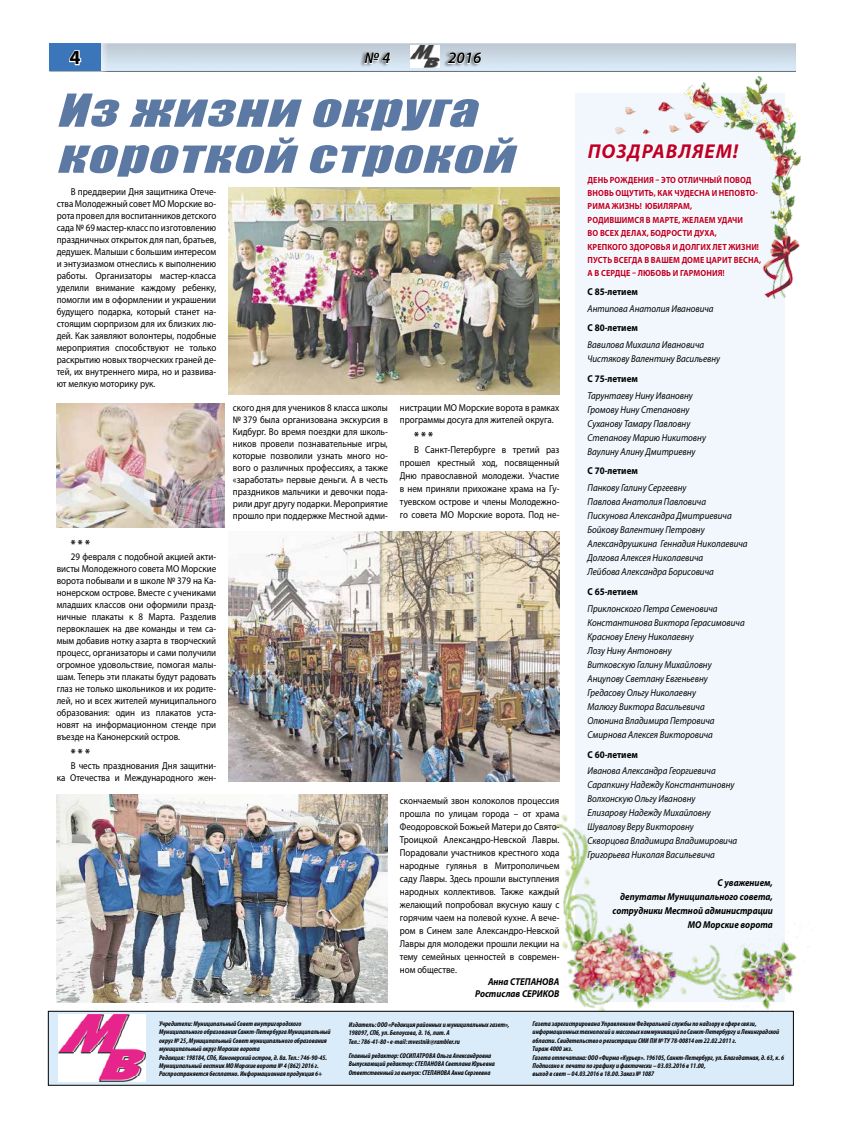
<style>
.page{position:relative;width:842px;height:1134px;background:#fff}
.page>*{position:absolute;margin:0;border:0;box-sizing:border-box;transform-origin:0 0}
.t1{font:italic 42px/46px "Impact";color:#5b79a3;scale:1.32 1}
.t2{font:italic 700 20.2px "Myriad Pro";letter-spacing:.05em;color:#be0027}
.t3{font:700 20px "Myriad Pro";color:#000}
.t4{font:italic 600 16px "Myriad Pro";color:#000}
.t5{font:700 12px "Myriad Pro";color:#000;scale:.9 1}
.t6{font:10px/12px "Myriad Pro";color:#000;text-align:justify;scale:.9 1}
.t7{font:italic 10px/14px "Myriad Pro";color:#000;scale:.9 1}
.t8{font:italic 700 10px/14px "Myriad Pro";color:#000;text-align:right;scale:.9 1}
.t9{font:700 10px "Myriad Pro";color:#000;scale:.9 1}
.t10{font:700 9px/13.4px "Myriad Pro";letter-spacing:.01em;color:#be0027;scale:.9 1}
.t11{font:italic 700 condensed 7px/8.4px "Myriad Pro";color:#000}
</style>
<div class="page">
<div style="left:575px;top:94px;width:210px;height:908px;background:#f1f7fc"></div>
<img style="left:764px;top:83px;width:37px;height:215px">
<svg style="left:585px;top:76px;width:179px;height:203px"></svg>
<img style="left:533px;top:781px;width:166px;height:230px">
<img style="left:699px;top:942px;width:109px;height:69px">
<img style="left:228px;top:187px;width:331px;height:208px">
<img style="left:228px;top:531px;width:331px;height:250px">
<img style="left:57px;top:795px;width:331px;height:207px">
<img style="left:57px;top:403px;width:167px;height:124px">
<div style="left:50px;top:43px;width:745px;height:29px;background:#717477"></div>
<img style="left:107px;top:43px;width:688px;height:28px">
<div style="left:48px;top:1011px;width:745px;height:74px;background:#daebfa"></div>
<div style="left:48px;top:1011px;width:746px;height:74px;border:1px solid #000"></div>
<img style="left:59px;top:1014px;width:87px;height:67px">
<img style="left:410px;top:46px;width:29px;height:22px">
<svg style="left:49px;top:43px;width:58px;height:29px"></svg>
<div style="left:50px;top:43px;width:51px;height:28px;background:#3b76ba"></div>
<svg style="left:69px;top:50px;width:13px;height:16px"></svg>
<div style="left:359px;top:51px;width:32px;height:17px;background:#000;opacity:.5"></div>
<svg style="left:364px;top:45px;width:27px;height:26px"></svg>
<div style="left:443px;top:51px;width:39px;height:17px;background:#000;opacity:.5"></div>
<svg style="left:447px;top:52px;width:35px;height:12px"></svg>
<h3 class="t3" style="left:70px;top:44px;width:13px">4</h3>
<h3 class="t4" style="left:365px;top:48px;width:27px">№ 4</h3>
<h3 class="t4" style="left:448px;top:48px;width:35px">2016</h3>
<h1 class="t1" style="left:56px;top:86px;width:360px">Из жизни округа короткой строкой</h1>
<p class="t6" style="left:57px;top:185px;width:179px;text-indent:14px">В преддверии Дня защитника Отече&shy;ства Молодежный совет МО Морские во&shy;рота провел для воспитанников детского сада № 69 мастер-класс по изготовлению праздничных открыток для пап, братьев, дедушек. Малыши с большим интересом и энтузиазмом отнеслись к выполнению работы. Организаторы мастер-класса уделили внимание каждому ребенку, помогли им в оформлении и украшении будущего подарка, который станет на&shy;стоящим сюрпризом для их близких лю&shy;дей. Как заявляют волонтеры, подобные мероприятия способствуют не только раскрытию новых творческих граней де&shy;тей, их внутреннего мира, но и развива&shy;ют мелкую моторику рук.</p>
<p class="t5" style="left:71px;top:536px;width:23px">* * *</p>
<p class="t6" style="left:57px;top:550px;width:179px;text-indent:14px">29 февраля с подобной акцией акти&shy;висты Молодежного совета МО Морские ворота побывали и в школе № 379 на Ка&shy;нонерском острове. Вместе с учениками младших классов они оформили празд&shy;ничные плакаты к 8 Марта. Разделив первоклашек на две команды и тем са&shy;мым добавив нотку азарта в творческий процесс, организаторы и сами получили огромное удовольствие, помогая малы&shy;шам. Теперь эти плакаты будут радовать глаз не только школьников и их родите&shy;лей, но и всех жителей муниципального образования: один из плакатов уста&shy;новят на информационном стенде при въезде на Канонерский остров.</p>
<p class="t5" style="left:71px;top:745px;width:23px">* * *</p>
<p class="t6" style="left:57px;top:760px;width:179px;text-align:right">В честь празднования Дня защитни-<br>ка Отечества и Международного жен-</p>
<p class="t6" style="left:233px;top:401px;width:174px">ского дня для учеников 8 класса школы № 379 была организована экскурсия в Кидбург. Во время поездки для школь&shy;ников провели познавательные игры, которые позволили узнать много но&shy;вого о различных профессиях, а также «заработать» первые деньги. А в честь праздников мальчики и девочки пода&shy;рили друг другу подарки. Мероприятие прошло при поддержке Местной адми-</p>
<p class="t6" style="left:400px;top:401px;width:179px">нистрации МО Морские ворота в рамках программы досуга для жителей округа.</p>
<p class="t5" style="left:414px;top:428px;width:23px">* * *</p>
<p class="t6" style="left:400px;top:443px;width:179px;line-height:13px;text-indent:14px">В Санкт-Петербурге в третий раз прошел крестный ход, посвященный Дню православной молодежи. Участие в нем приняли прихожане храма на Гу&shy;туевском острове и члены Молодежно&shy;го совета МО Морские ворота. Под не-</p>
<p class="t6" style="left:400px;top:794px;width:179px;line-height:13px">скончаемый звон колоколов процессия прошла по улицам города – от храма Феодоровской Божьей Матери до Свято-Троицкой Александро-Невской Лавры.<br>Порадовали участников крестного хода народные гулянья в Митрополичьем саду Лавры. Здесь прошли выступления народных коллективов. Также каждый желающий попробовал вкусную кашу с горячим чаем на полевой кухне. А вече&shy;ром в Синем зале Александро-Невской Лавры для молодежи прошли лекции на тему семейных ценностей в современ&shy;ном обществе.</p>
<p class="t8" style="left:475px;top:975px;width:95px;line-height:12px">Анна СТЕПАНОВА<br>Ростислав СЕРИКОВ</p>
<h2 class="t2" style="left:588px;top:138px;width:152px">ПОЗДРАВЛЯЕМ!</h2>
<p class="t10" style="left:588px;top:172px;width:194px">ДЕНЬ РОЖДЕНИЯ – ЭТО ОТЛИЧНЫЙ ПОВОД<br>ВНОВЬ ОЩУТИТЬ, КАК ЧУДЕСНА И НЕПОВТО-<br>РИМА ЖИЗНЬ! ЮБИЛЯРАМ,<br>РОДИВШИМСЯ В МАРТЕ, ЖЕЛАЕМ УДАЧИ<br>ВО ВСЕХ ДЕЛАХ, БОДРОСТИ ДУХА,<br>КРЕПКОГО ЗДОРОВЬЯ И ДОЛГИХ ЛЕТ ЖИЗНИ!<br>ПУСТЬ ВСЕГДА В ВАШЕМ ДОМЕ ЦАРИТ ВЕСНА,<br>А В СЕРДЦЕ – ЛЮБОВЬ И ГАРМОНИЯ!</p>
<p class="t9" style="left:587px;top:285px;width:57px">С 85-летием</p>
<p class="t7" style="left:587px;top:301px;width:142px">Антипова Анатолия Ивановича</p>
<p class="t9" style="left:587px;top:322px;width:57px">С 80-летием</p>
<p class="t7" style="left:587px;top:338px;width:149px">Вавилова Михаила Ивановича<br>Чистякову Валентину Васильевну</p>
<p class="t9" style="left:587px;top:372px;width:57px">С 75-летием</p>
<p class="t7" style="left:587px;top:388px;width:133px">Тарунтаеву Нину Ивановну<br>Громову Нину Степановну<br>Суханову Тамару Павловну<br>Степанову Марию Никитовну<br>Ваулину Алину Дмитриевну</p>
<p class="t9" style="left:587px;top:465px;width:57px">С 70-летием</p>
<p class="t7" style="left:587px;top:481px;width:179px">Панкову Галину Сергеевну<br>Павлова Анатолия Павловича<br>Пискунова Александра Дмитриевича<br>Бойкову Валентину Петровну<br>Александрушкина Геннадия Николаевича<br>Долгова Алексея Николаевича<br>Лейбова Александра Борисовича</p>
<p class="t9" style="left:587px;top:585px;width:57px">С 65-летием</p>
<p class="t7" style="left:587px;top:601px;width:176px">Приклонского Петра Семеновича<br>Константинова Виктора Герасимовича<br>Краснову Елену Николаевну<br>Лозу Нину Антоновну<br>Витковскую Галину Михайловну<br>Анцупову Светлану Евгеньевну<br>Гредасову Ольгу Николаевну<br>Малюгу Виктора Васильевича<br>Олюнина Владимира Петровича<br>Смирнова Алексея Викторовича</p>
<p class="t9" style="left:587px;top:748px;width:57px">С 60-летием</p>
<p class="t7" style="left:587px;top:764px;width:168px">Иванова Александра Георгиевича<br>Сарапкину Надежду Константиновну<br>Волхонскую Ольгу Ивановну<br>Елизарову Надежду Михайловну<br>Шувалову Веру Викторовну<br>Скворцова Владимира Владимировича<br>Григорьева Николая Васильевича</p>
<p class="t8" style="left:613px;top:876px;width:180px">С уважением,<br>депутаты Муниципального совета, сотрудники Местной администрации<br>МО Морские ворота</p>
<p class="t11" style="left:159px;top:1019px;width:173px">Учредители: Муниципальный Совет внутригородского Муниципального образования Санкт-Петербурга Муниципальный округ № 25, Муниципальный Совет муниципального образования муниципальный округ Морские ворота<br>Редакция: 198184, СПб, Канонерский остров, д. 8а. Тел.: 746-90-45.<br>Муниципальный вестник МО Морские ворота № 4 (862) 2016 г.<br>Распространяется бесплатно. Информационная продукция 6+</p>
<p class="t11" style="left:349px;top:1020px;width:162px">Издатель: ООО «Редакция районных и муниципальных газет»,<br>198097, СПб, ул. Белоусова, д. 16, лит. А<br>Тел.: 786-41-80 • e-mail: mvestnik@rambler.ru</p>
<p class="t11" style="left:349px;top:1051px;width:147px">Главный редактор: СОСИПАТРОВА Ольга Александровна<br>Выпускающий редактор: СТЕПАНОВА Светлана Юрьевна<br>Ответственный за выпуск: СТЕПАНОВА Анна Сергеевна</p>
<p class="t11" style="left:533px;top:1019px;width:253px">Газета зарегистрирована Управлением Федеральной службы по надзору в сфере связи, информационных технологий и массовых коммуникаций по Санкт-Петербургу и Ленинградской области. Свидетельство о регистрации СМИ ПИ № ТУ 78-00814 от 22.02.2011 г.<br>Тираж 4000 экз.<br>Газета отпечатана: ООО «Фирма «Курьер». 196105, Санкт-Петербург, ул. Благодатная, д. 63, к. 6<br>Подписано к печати по графику и фактически – 03.03.2016 в 11.00,<br>выход в свет – 04.03.2016 в 18.00. Заказ № 1087</p>
</div>
